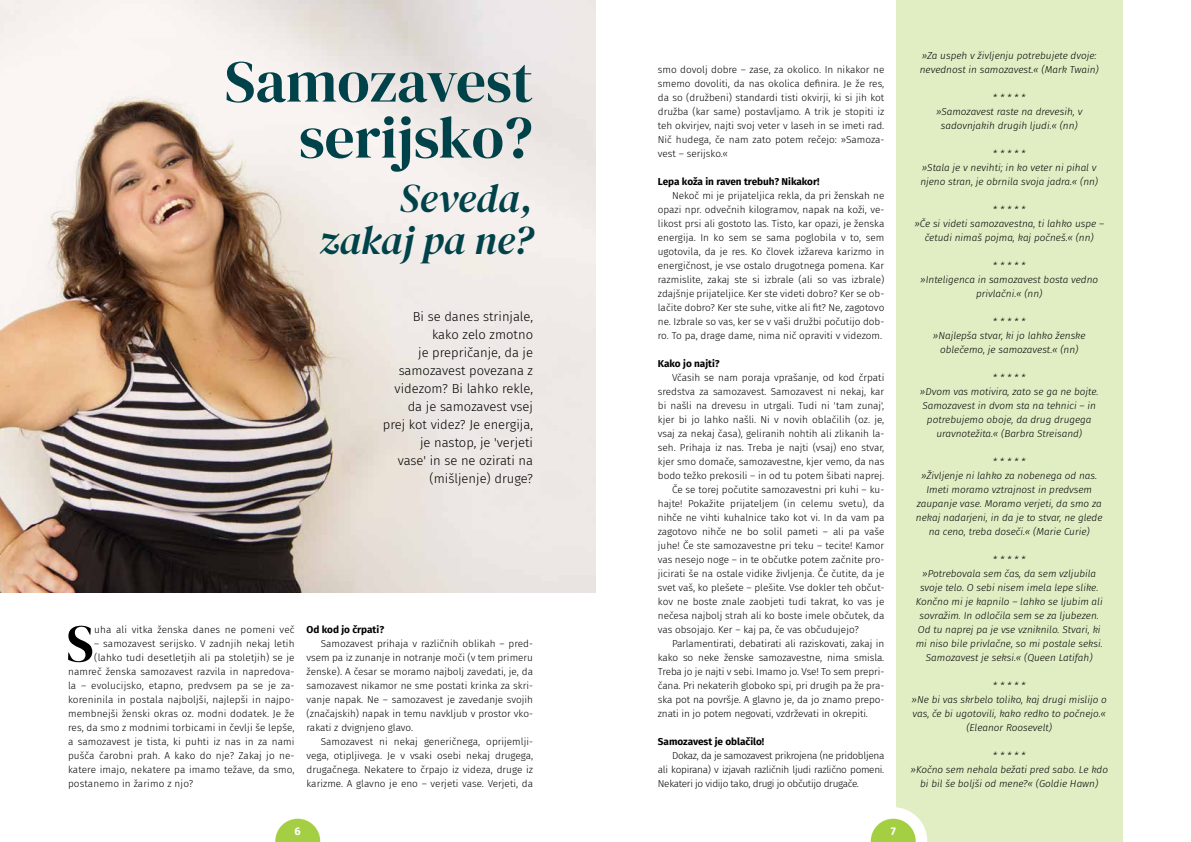
<style>
.page{position:relative;width:1191px;height:842px;background:#fff}
.page>*{position:absolute;margin:0;border:0;box-sizing:border-box;transform-origin:0 0}
.t1{font:59px/56px "DM Serif Display";color:#004249;text-align:right}
.t2{font:52.4px "DM Serif Display";color:#000}
.t3{font:italic 40px/42px "DM Serif Display";letter-spacing:-.005em;color:#004249;text-align:right}
.t4{font:300 13px/18px "Fira Sans";color:#000;text-align:right}
.t5{font:700 11px "Fira Sans";color:#fff}
.t6{font:300 10px/14px "Fira Sans";color:#000;text-align:justify}
.t7{font:italic 300 10px/14px "Fira Sans";color:#000;text-align:center}
.t8{font:700 10px "Fira Sans";color:#000}
</style>
<div class="page">
<svg style="left:275px;top:819px;width:45px;height:23px"></svg>
<img style="left:0;top:0;width:595px;height:592px">
<div style="left:896px;top:0;width:227px;height:842px;background:#e1eec4"></div>
<svg style="left:870px;top:807px;width:57px;height:35px"></svg>
<h1 class="t1" style="left:225px;top:54px;width:310px">Samozavest serijsko?</h1>
<h3 class="t3" style="left:319px;top:177px;width:215px">Seveda, zakaj pa ne?</h3>
<h3 class="t4" style="left:383px;top:308px;width:152px">Bi se danes strinjale, kako zelo zmotno<br>je prepričanje, da je samozavest povezana z videzom? Bi lahko rekle, da je samozavest vsej prej kot videz? Je energija, je nastop, je 'verjeti<br>vase' in se ne ozirati na (mišljenje) druge?</h3>
<h2 class="t2" style="left:66px;top:613px;width:29px">S</h2>
<p class="t6" style="left:94px;top:623px;width:202px">uha ali vitka ženska danes ne pomeni več</p>
<p class="t6" style="left:94px;top:637px;width:202px">– samozavest serijsko. V zadnjih nekaj letih</p>
<p class="t6" style="left:94px;top:651px;width:202px">(lahko tudi desetletjih ali pa stoletjih) se je</p>
<p class="t6" style="left:68px;top:665px;width:228px">namreč ženska samozavest razvila in napredova-</p>
<p class="t6" style="left:68px;top:679px;width:228px">la – evolucijsko, etapno, predvsem pa se je za-</p>
<p class="t6" style="left:68px;top:693px;width:228px">koreninila in postala najboljši, najlepši in najpo-</p>
<p class="t6" style="left:68px;top:707px;width:228px">membnejši ženski okras oz. modni dodatek. Je že</p>
<p class="t6" style="left:68px;top:721px;width:228px">res, da smo z modnimi torbicami in čevlji še lepše,</p>
<p class="t6" style="left:68px;top:735px;width:228px">a samozavest je tista, ki puhti iz nas in za nami</p>
<p class="t6" style="left:68px;top:749px;width:228px">pušča čarobni prah. A kako do nje? Zakaj jo ne-</p>
<p class="t6" style="left:68px;top:763px;width:228px">katere imajo, nekatere pa imamo težave, da smo,</p>
<p class="t6" style="left:68px;top:777px;width:127px">postanemo in žarimo z njo?</p>
<p class="t8" style="left:306px;top:621px;width:79px">Od kod jo črpati?</p>
<p class="t6" style="left:306px;top:637px;width:228px;text-indent:14px">Samozavest prihaja v različnih oblikah – pred&shy;vsem pa iz zunanje in notranje moči (v tem primeru ženske). A česar se moramo najbolj zavedati, je, da samozavest nikamor ne sme postati krinka za skri&shy;vanje napak. Ne – samozavest je zavedanje svojih (značajskih) napak in temu navkljub v prostor vko&shy;rakati z dvignjeno glavo.</p>
<p class="t6" style="left:306px;top:735px;width:228px;text-indent:14px">Samozavest ni nekaj generičnega, oprijemlji&shy;vega, otipljivega. Je v vsaki osebi nekaj drugega, drugačnega. Nekatere to črpajo iz videza, druge iz karizme. A glavno je eno – verjeti vase. Verjeti, da</p>
<p class="t6" style="left:658px;top:63px;width:228px">smo dovolj dobre – zase, za okolico. In nikakor ne smemo dovoliti, da nas okolica definira. Je že res, da so (družbeni) standardi tisti okvirji, ki si jih kot družba (kar same) postavljamo. A trik je stopiti iz teh okvirjev, najti svoj veter v laseh in se imeti rad.<br>Nič hudega, če nam zato potem rečejo: »Samoza&shy;vest – serijsko.«</p>
<p class="t8" style="left:658px;top:173px;width:163px">Lepa koža in raven trebuh? Nikakor!</p>
<p class="t6" style="left:658px;top:189px;width:228px;text-indent:14px">Nekoč mi je prijateljica rekla, da pri ženskah ne opazi npr. odvečnih kilogramov, napak na koži, ve&shy;likost prsi ali gostoto las. Tisto, kar opazi, je ženska energija. In ko sem se sama poglobila v to, sem ugotovila, da je res. Ko človek izžareva karizmo in energičnost, je vse ostalo drugotnega pomena. Kar razmislite, zakaj ste si izbrale (ali so vas izbrale) zdajšnje prijateljice. Ker ste videti dobro? Ker se ob&shy;lačite dobro? Ker ste suhe, vitke ali fit? Ne, zagotovo ne. Izbrale so vas, ker se v vaši družbi počutijo dob&shy;ro. To pa, drage dame, nima nič opraviti v videzom.</p>
<p class="t8" style="left:658px;top:355px;width:63px">Kako jo najti?</p>
<p class="t6" style="left:672px;top:371px;width:214px">Včasih se nam poraja vprašanje, od kod črpati</p>
<p class="t6" style="left:658px;top:385px;width:228px">sredstva za samozavest. Samozavest ni nekaj, kar</p>
<p class="t6" style="left:658px;top:399px;width:228px">bi našli na drevesu in utrgali. Tudi ni 'tam zunaj',</p>
<p class="t6" style="left:658px;top:413px;width:228px">kjer bi jo lahko našli. Ni v novih oblačilih (oz. je,</p>
<p class="t6" style="left:658px;top:427px;width:228px">vsaj za nekaj časa), geliranih nohtih ali zlikanih la-</p>
<p class="t6" style="left:658px;top:441px;width:228px">seh. Prihaja iz nas. Treba je najti (vsaj) eno stvar,</p>
<p class="t6" style="left:658px;top:455px;width:228px">kjer smo domače, samozavestne, kjer vemo, da nas</p>
<p class="t6" style="left:658px;top:469px;width:228px">bodo težko prekosili – in od tu potem šibati naprej.</p>
<p class="t6" style="left:672px;top:483px;width:214px">Če se torej počutite samozavestni pri kuhi – ku-</p>
<p class="t6" style="left:658px;top:497px;width:228px">hajte! Pokažite prijateljem (in celemu svetu), da</p>
<p class="t6" style="left:658px;top:511px;width:228px">nihče ne vihti kuhalnice tako kot vi. In da vam pa</p>
<p class="t6" style="left:658px;top:525px;width:228px">zagotovo nihče ne bo solil pameti – ali pa vaše</p>
<p class="t6" style="left:658px;top:539px;width:228px">juhe! Če ste samozavestne pri teku – tecite! Kamor</p>
<p class="t6" style="left:658px;top:553px;width:228px">vas nesejo noge – in te občutke potem začnite pro-</p>
<p class="t6" style="left:658px;top:567px;width:228px">jicirati še na ostale vidike življenja. Če čutite, da je</p>
<p class="t6" style="left:658px;top:581px;width:228px">svet vaš, ko plešete – plešite. Vse dokler teh občut-</p>
<p class="t6" style="left:658px;top:595px;width:228px">kov ne boste znale zaobjeti tudi takrat, ko vas je</p>
<p class="t6" style="left:658px;top:609px;width:228px">nečesa najbolj strah ali ko boste imele občutek, da</p>
<p class="t6" style="left:658px;top:623px;width:202px">vas obsojajo. Ker – kaj pa, če vas občudujejo?</p>
<p class="t6" style="left:672px;top:637px;width:214px">Parlamentirati, debatirati ali raziskovati, zakaj in</p>
<p class="t6" style="left:658px;top:651px;width:228px">kako so neke ženske samozavestne, nima smisla.</p>
<p class="t6" style="left:658px;top:665px;width:228px">Treba jo je najti v sebi. Imamo jo. Vse! To sem prepri-</p>
<p class="t6" style="left:658px;top:679px;width:228px">čana. Pri nekaterih globoko spi, pri drugih pa že pra-</p>
<p class="t6" style="left:658px;top:693px;width:228px">ska pot na površje. A glavno je, da jo znamo prepo-</p>
<p class="t6" style="left:658px;top:707px;width:212px">znati in jo potem negovati, vzdrževati in okrepiti.</p>
<p class="t8" style="left:658px;top:733px;width:108px">Samozavest je oblačilo!</p>
<p class="t6" style="left:658px;top:749px;width:228px;text-indent:14px">Dokaz, da je samozavest prikrojena (ne pridobljena ali kopirana) v izjavah različnih ljudi različno pomeni.<br>Nekateri jo vidijo tako, drugi jo občutijo drugače.</p>
<p class="t7" style="left:919px;top:49px;width:180px;text-align:left">»Za uspeh v življenju potrebujete dvoje: nevednost in samozavest.« (Mark Twain)</p>
<p class="t7" style="left:936px;top:91px;width:148px">* * * * *<br>»Samozavest raste na drevesih, v sadovnjakih drugih ljudi.« (nn)</p>
<p class="t7" style="left:920px;top:147px;width:179px">* * * * *<br>»Stala je v nevihti; in ko veter ni pihal v njeno stran, je obrnila svoja jadra.« (nn)</p>
<p class="t7" style="left:914px;top:203px;width:191px">* * * * *<br>»Če si videti samozavestna, ti lahko uspe – četudi nimaš pojma, kaj počneš.« (nn)</p>
<p class="t7" style="left:920px;top:259px;width:179px">* * * * *<br>»Inteligenca in samozavest bosta vedno privlačni.« (nn)</p>
<p class="t7" style="left:932px;top:315px;width:154px">* * * * *<br>»Najlepša stvar, ki jo lahko ženske oblečemo, je samozavest.« (nn)</p>
<p class="t7" style="left:920px;top:371px;width:180px">* * * * *<br>»Dvom vas motivira, zato se ga ne bojte.<br>Samozavest in dvom sta na tehnici – in potrebujemo oboje, da drug drugega uravnotežita.« (Barbra Streisand)</p>
<p class="t7" style="left:916px;top:455px;width:188px">* * * * *<br>»Življenje ni lahko za nobenega od nas.<br>Imeti moramo vztrajnost in predvsem zaupanje vase. Moramo verjeti, da smo za nekaj nadarjeni, in da je to stvar, ne glede na ceno, treba doseči.« (Marie Curie)</p>
<p class="t7" style="left:915px;top:553px;width:188px">* * * * *<br>»Potrebovala sem čas, da sem vzljubila svoje telo. O sebi nisem imela lepe slike.<br>Končno mi je kapnilo – lahko se ljubim ali sovražim. In odločila sem se za ljubezen.<br>Od tu naprej pa je vse vzniknilo. Stvari, ki mi niso bile privlačne, so mi postale seksi.<br>Samozavest je seksi.« (Queen Latifah)</p>
<p class="t7" style="left:911px;top:679px;width:197px">* * * * *<br>»Ne bi vas skrbelo toliko, kaj drugi mislijo o vas, če bi ugotovili, kako redko to počnejo.« (Eleanor Roosevelt)</p>
<p class="t7" style="left:910px;top:749px;width:199px">* * * * *<br>»Kočno sem nehala bežati pred sabo. Le kdo bi bil še boljši od mene?« (Goldie Hawn)</p>
<p class="t5" style="left:295px;top:822px;width:8px">6</p>
<p class="t5" style="left:890px;top:822px;width:7px">7</p>
</div>
